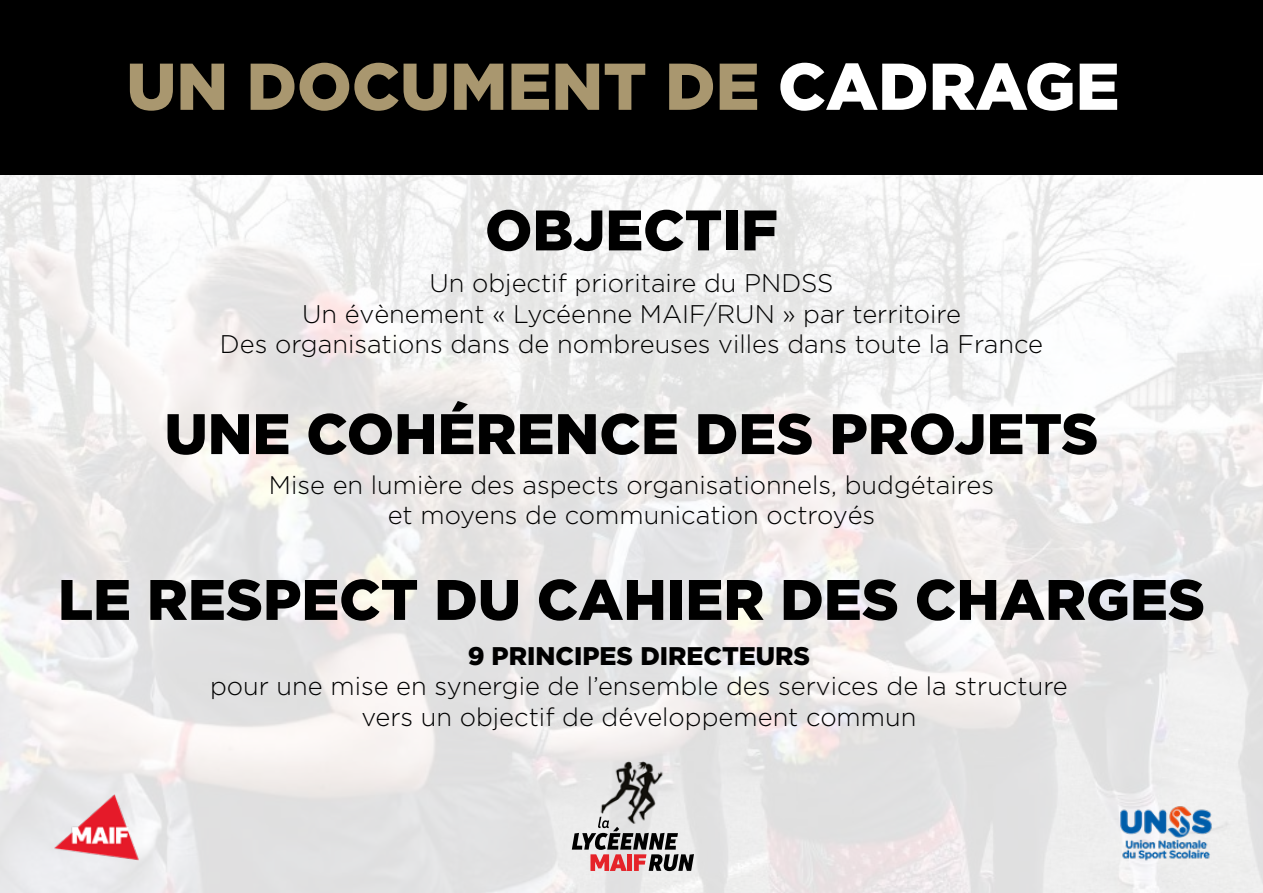
<style>
.page{position:relative;width:1263px;height:893px;background:#fff}
.page>*{position:absolute;margin:0;border:0;box-sizing:border-box;transform-origin:0 0}
.t1{font:900 66px "Gotham";color:#a9976f}
.t2{font:900 57px "Gotham";color:#000}
.t3{font:300 25.5px/30.6px "Gotham";color:#000;text-align:center}
.t4{font:900 25.5px "Gotham";color:#000}
.s1{color:#fff}
</style>
<div class="page">
<img style="left:0;top:174px;width:1263px;height:719px">
<div style="left:0;top:0;width:1263px;height:174px;background:#000"></div>
<img style="left:523px;top:735px;width:217px;height:90px">
<img style="left:38px;top:778px;width:116px;height:98px">
<img style="left:1117px;top:802px;width:99px;height:64px">
<svg style="left:572px;top:817px;width:122px;height:54px;background:#ae9c9d"></svg>
<h1 class="t1" style="left:126px;top:48px;width:995px">UN DOCUMENT DE <span class="s1">CADRAGE</span></h1>
<h2 class="t2" style="left:485px;top:197px;width:294px">OBJECTIF</h2>
<p class="t3" style="left:220px;top:268px;width:825px">Un objectif prioritaire du PNDSS<br>Un évènement « Lycéenne MAIF/RUN » par territoire<br>Des organisations dans de nombreuses villes dans toute la France</p>
<h2 class="t2" style="left:165px;top:401px;width:935px">UNE COHÉRENCE DES PROJETS</h2>
<p class="t3" style="left:269px;top:469px;width:727px">Mise en lumière des aspects organisationnels, budgétaires et moyens de communication octroyés</p>
<h2 class="t2" style="left:58px;top:567px;width:1149px">LE RESPECT DU CAHIER DES CHARGES</h2>
<p class="t4" style="left:468px;top:641px;width:344px">9 PRINCIPES DIRECTEURS</p>
<p class="t3" style="left:210px;top:670px;width:859px">pour une mise en synergie de l’ensemble des services de la structure vers un objectif de développement commun</p>
</div>
